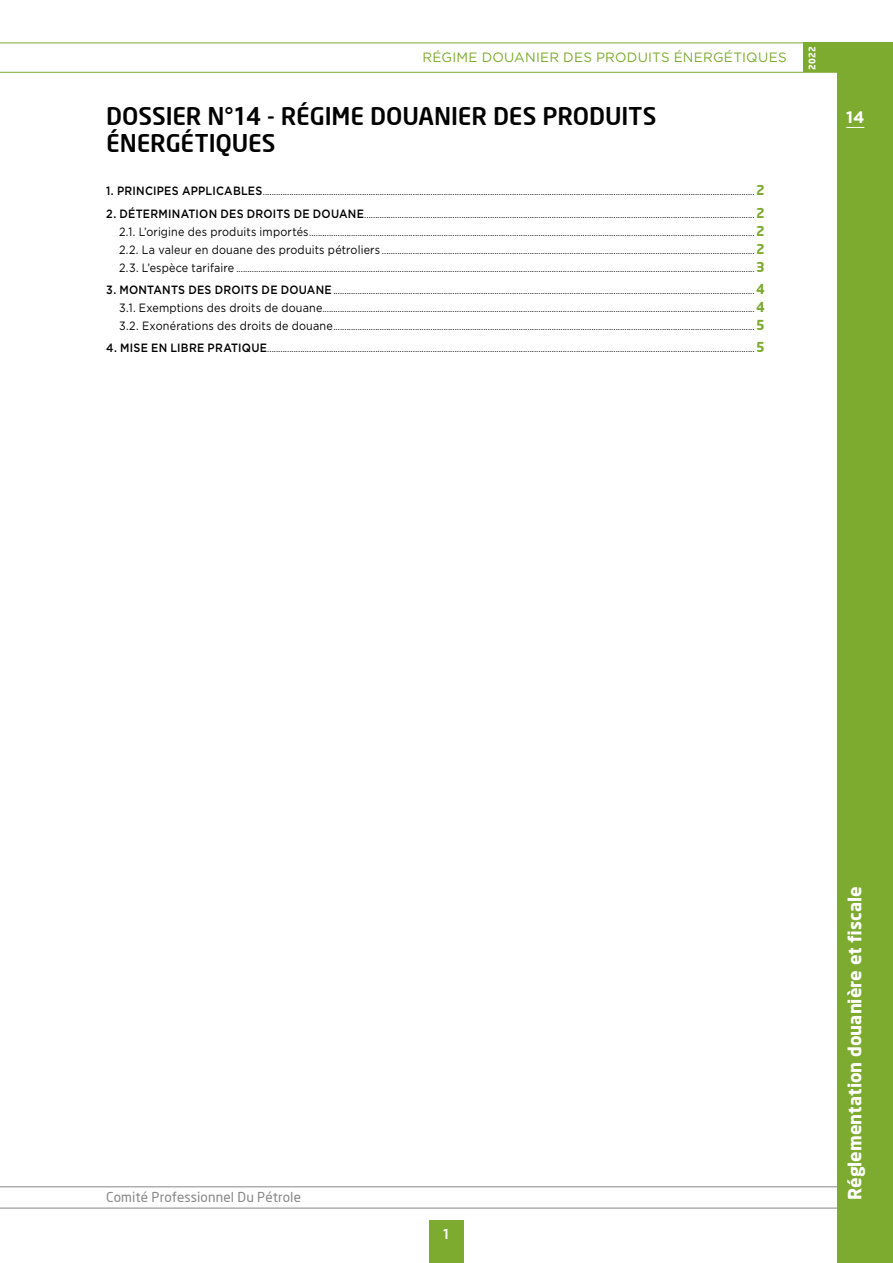
<style>
.page{position:relative;width:893px;height:1263px;background:#fff}
.page>*{position:absolute;margin:0;border:0;box-sizing:border-box;transform-origin:0 0}
.t1{font:500 24px/27px "Neo Sans";letter-spacing:-.005em;color:#000}
.t2{font:700 18px "Neo Sans";color:#fff}
.t3{font:700 16.5px "Gotham";color:#fff}
.t4{font:13.5px "Gotham";letter-spacing:.02em;color:#7cab30}
.t5{font:13.5px "Neo Sans";letter-spacing:.01em;color:#878787}
.t6{font:500 13.5px "Neo Sans";color:#fff}
.t7{font:9px/18px "Gotham";color:#000;text-align:justify}
.t8{font:700 9px "Neo Sans";color:#fff}
.s1{font-weight:500;font-size:12px}
.s2{font-family:"Neo Sans";font-weight:700;font-size:13.5px;color:#7cab30}
.s3{font-size:12px}
</style>
<div class="page">
<div style="left:838px;top:71px;width:55px;height:1192px;background:#7cab30"></div>
<div style="left:804px;top:43px;width:89px;height:29px;background:#7cab30"></div>
<hr style="left:0;top:43px;width:893px;height:1px;background:#7cab30">
<hr style="left:0;top:72px;width:893px;height:1px;background:#7cab30">
<hr style="left:0;top:1186px;width:838px;height:1px;background:#878787">
<hr style="left:0;top:1208px;width:838px;height:1px;background:#878787">
<div style="left:429px;top:1220px;width:34px;height:43px;background:#7cab30"></div>
<svg style="left:846px;top:127px;width:18px;height:1px"></svg>
<h3 class="t4" style="left:422px;top:49px;width:366px">RÉGIME DOUANIER DES PRODUITS ÉNERGÉTIQUES</h3>
<h1 class="t1" style="left:106px;top:102px;width:552px">DOSSIER N°14 - RÉGIME DOUANIER DES PRODUITS<br>ÉNERGÉTIQUES</h1>
<p class="t7" style="left:106px;top:183px;width:660px"><span class="s1">1. PRINCIPES APPLICABLES</span>............................................................................................................................................................................................................................... <span class="s2">2</span></p>
<p class="t7" style="left:119px;top:205px;width:647px;text-indent:-13px"><span class="s1">2. DÉTERMINATION DES DROITS DE DOUANE</span>................................................................................................................................................................................. <span class="s2">2<br></span><span class="s3">2.1. L’origine des produits importés</span>.......................................................................................................................................................................................................... <span class="s2">2<br></span><span class="s3">2.2. La valeur en douane des produits pétroliers</span> ......................................................................................................................................................................... <span class="s2">2<br></span><span class="s3">2.3. L’espèce tarifaire</span> ........................................................................................................................................................................................................................................... <span class="s2">3</span></p>
<p class="t7" style="left:119px;top:281px;width:647px;text-indent:-13px"><span class="s1">3. MONTANTS DES DROITS DE DOUANE</span> ............................................................................................................................................................................................... <span class="s2">4<br></span><span class="s3">3.1. Exemptions des droits de douane</span>.................................................................................................................................................................................................... <span class="s2">4<br></span><span class="s3">3.2. Exonérations des droits de douane</span>............................................................................................................................................................................................... <span class="s2">5</span></p>
<p class="t7" style="left:106px;top:340px;width:660px"><span class="s1">4. MISE EN LIBRE PRATIQUE</span>............................................................................................................................................................................................................................. <span class="s2">5</span></p>
<p class="t8" style="left:806px;top:70px;width:25px;rotate:-90deg">2022</p>
<h3 class="t3" style="left:846px;top:106px;width:20px">14</h3>
<h3 class="t5" style="left:106px;top:1189px;width:196px">Comité Professionnel Du Pétrole</h3>
<h3 class="t6" style="left:442px;top:1226px;width:10px">1</h3>
<h2 class="t2" style="left:843px;top:1200px;width:315px;rotate:-90deg">Réglementation douanière et fiscale</h2>
</div>
